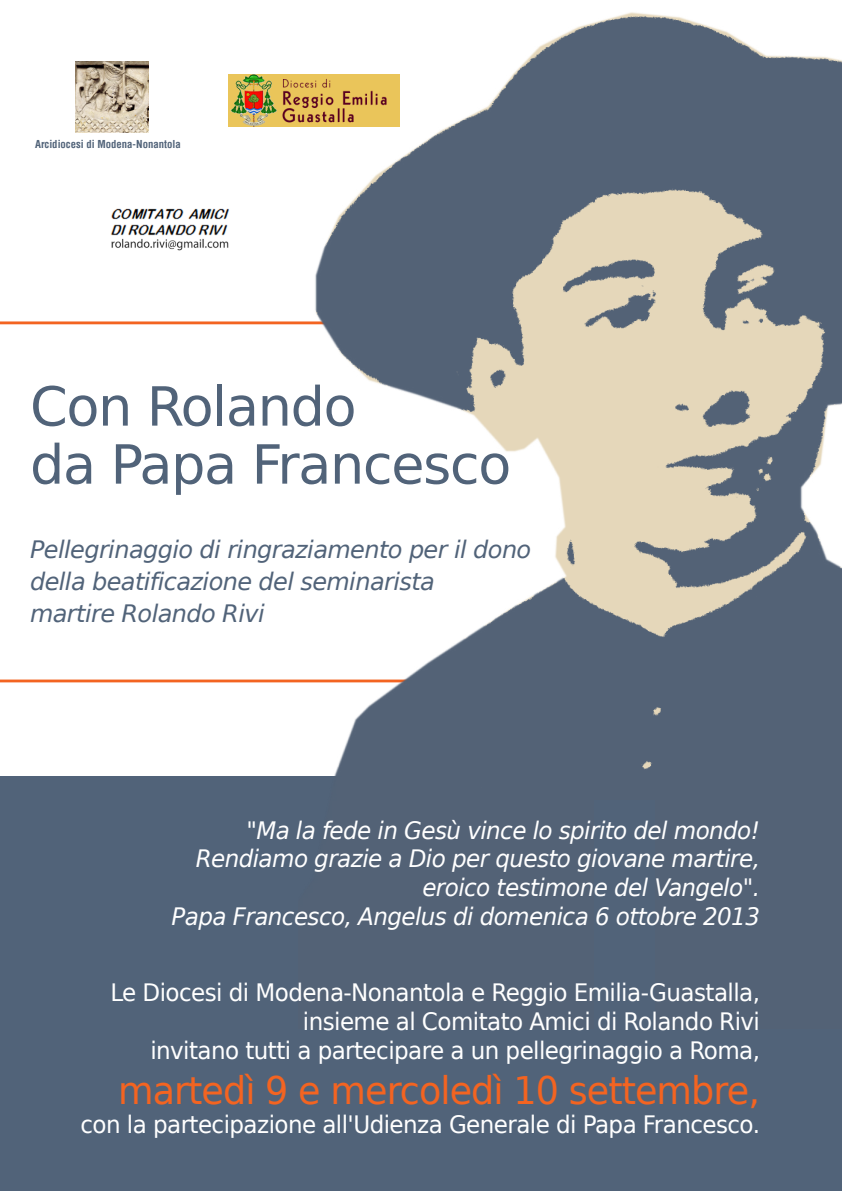
<style>
.page{position:relative;width:842px;height:1191px;background:#fff}
.page>*{position:absolute;margin:0;border:0;box-sizing:border-box;transform-origin:0 0}
.t1{font:54px/58px "Bitstream Vera Sans";letter-spacing:-.025em;color:#516379}
.t2{font:38px "Bitstream Vera Sans";letter-spacing:-.025em;color:#f36421;scale:.96 1}
.t3{font:24px/28.8px "Bitstream Vera Sans";letter-spacing:-.025em;color:#fff;text-align:right;scale:.96 1}
.t4{font:italic 24px/28.8px "Bitstream Vera Sans";letter-spacing:-.025em;color:#fff;text-align:right;scale:.96 1}
.t5{font:italic 24px/32px "Bitstream Vera Sans";letter-spacing:-.025em;color:#516379}
.t6{font:700 condensed 10.6px "Helvetica";color:#516379}
</style>
<div class="page">
<hr style="left:0;top:679px;width:556px;height:3px;background:#f36421">
<hr style="left:0;top:321px;width:546px;height:3px;background:#f36421">
<div style="left:0;top:776px;width:842px;height:415px;background:#516379"></div>
<img style="left:298px;top:12px;width:544px;height:764px">
<img style="left:75px;top:61px;width:73px;height:72px">
<img style="left:228px;top:74px;width:171px;height:52px">
<img style="left:110px;top:208px;width:120px;height:43px">
<p class="t6" style="left:35px;top:137px;width:147px">Arcidiocesi di Modena-Nonantola</p>
<h1 class="t1" style="left:30px;top:378px;width:483px">Con Rolando<br>da Papa Francesco</h1>
<p class="t5" style="left:30px;top:534px;width:503px">Pellegrinaggio di ringraziamento per il dono della beatificazione del seminarista<br>martire Rolando Rivi</p>
<p class="t4" style="left:172px;top:816px;width:614px">"Ma la fede in Gesù vince lo spirito del mondo!<br>Rendiamo grazie a Dio per questo giovane martire, eroico testimone del Vangelo".<br>Papa Francesco, Angelus di domenica 6 ottobre 2013</p>
<p class="t3" style="left:110px;top:978px;width:678px">Le Diocesi di Modena-Nonantola e Reggio Emilia-Guastalla, insieme al Comitato Amici di Rolando Rivi<br>invitano tutti a partecipare a un pellegrinaggio a Roma,</p>
<h2 class="t2" style="left:118px;top:1069px;width:670px">martedì 9 e mercoledì 10 settembre,</h2>
<p class="t3" style="left:81px;top:1110px;width:709px">con la partecipazione all'Udienza Generale di Papa Francesco.</p>
</div>
